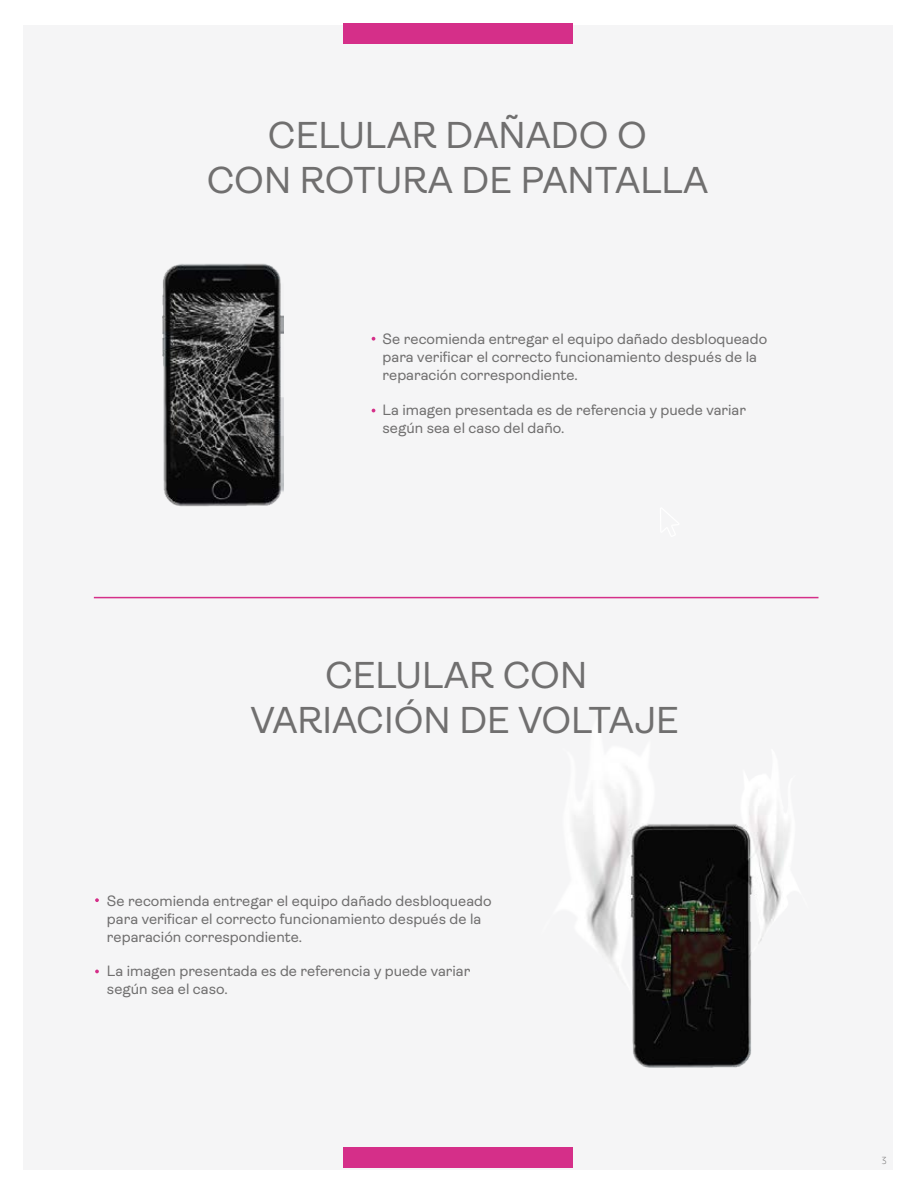
<style>
.page{position:relative;width:915px;height:1191px;background:#fff}
.page>*{position:absolute;margin:0;border:0;box-sizing:border-box;transform-origin:0 0}
.t1{font:37.5px/45px "Ambit";color:#706f6f;text-align:center}
.t2{font:15px/18px "Ambit";color:#706f6f}
.t3{font:300 10.5px "Dobra";color:#706f6f}
</style>
<div class="page">
<div style="left:23px;top:25px;width:869px;height:1145px;background:#f5f5f6"></div>
<div style="left:343px;top:1147px;width:229px;height:20px;background:#d52f89"></div>
<div style="left:343px;top:24px;width:229px;height:20px;background:#d52f89"></div>
<img style="left:162px;top:263px;width:122px;height:244px">
<img style="left:584px;top:806px;width:200px;height:261px">
<svg style="left:371px;top:409px;width:4px;height:3px"></svg>
<svg style="left:95px;top:969px;width:4px;height:4px"></svg>
<hr style="left:94px;top:597px;width:724px;height:1px;background:#d52f89">
<svg style="left:95px;top:898px;width:4px;height:4px"></svg>
<h1 class="t1" style="left:268px;top:113px;width:380px">CELULAR DAÑADO O</h1>
<h1 class="t1" style="left:207px;top:158px;width:503px">CON ROTURA DE PANTALLA</h1>
<p class="t2" style="left:382px;top:330px;width:386px">Se recomienda entregar el equipo dañado desbloqueado para verificar el correcto funcionamiento después de la reparación correspondiente.</p>
<p class="t2" style="left:382px;top:401px;width:365px">La imagen presentada es de referencia y puede variar según sea el caso del daño.</p>
<h1 class="t1" style="left:251px;top:653px;width:429px">CELULAR CON<br>VARIACIÓN DE VOLTAJE</h1>
<p class="t2" style="left:107px;top:891px;width:386px">Se recomienda entregar el equipo dañado desbloqueado para verificar el correcto funcionamiento después de la reparación correspondiente.</p>
<p class="t2" style="left:107px;top:961px;width:365px">La imagen presentada es de referencia y puede variar según sea el caso.</p>
<p class="t3" style="left:882px;top:1154px;width:6px">3</p>
</div>
